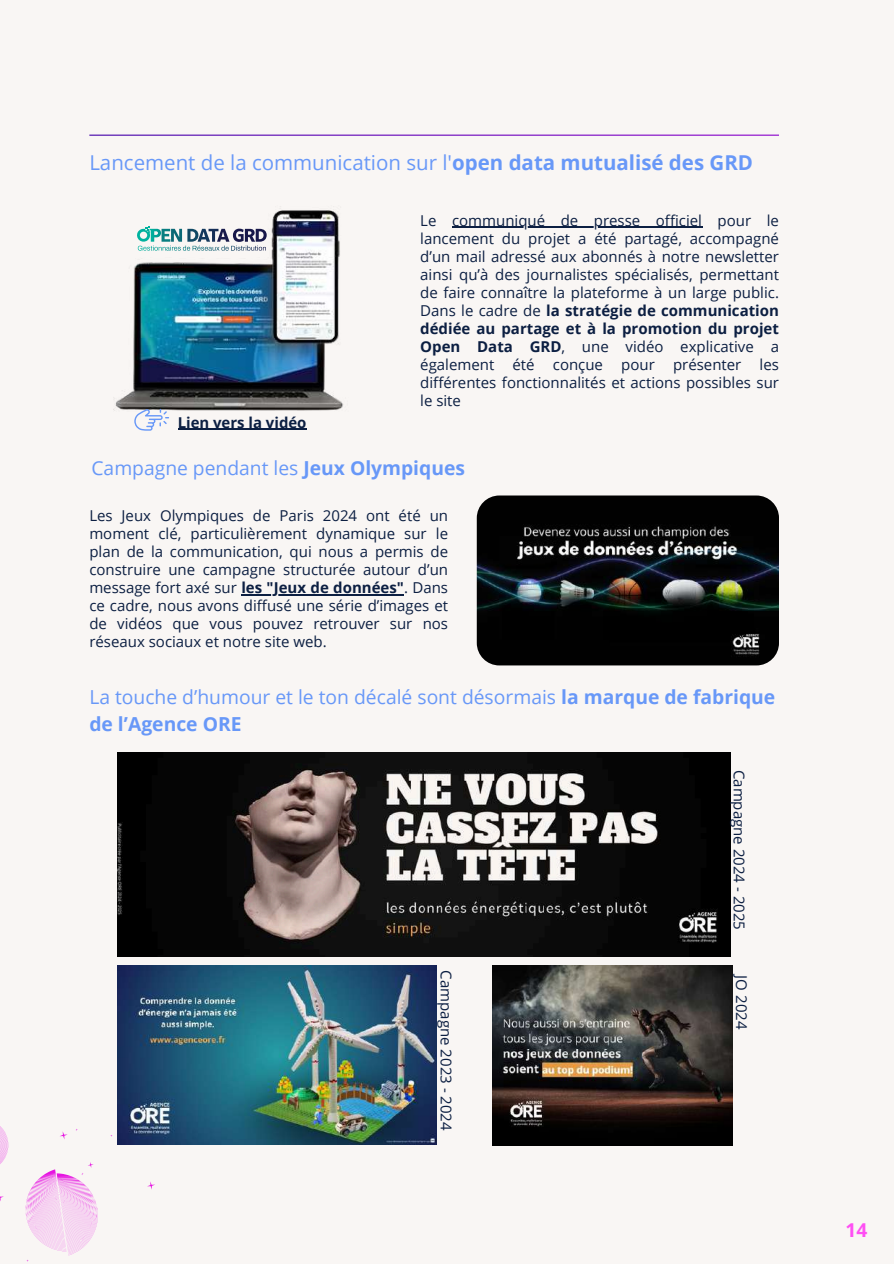
<style>
.page{position:relative;width:894px;height:1264px;background:#fff}
.page>*{position:absolute;margin:0;border:0;box-sizing:border-box;transform-origin:0 0}
.t1{font:20.55px "Open Sans";color:#6898f8}
.t2{font:19.35px/27px "Open Sans";color:#6898f8}
.t3{font:19.2px "Open Sans";color:#6898f8}
.t4{font:700 19.05px "Open Sans";color:#ff4ff3}
.t5{font:15px/18px "Open Sans";color:#0c1f42;text-align:justify}
.t6{font:700 14.85px "Open Sans";color:#0c1f42}
.s1{font-weight:700}
</style>
<div class="page">
<div style="left:0;top:0;width:893px;height:1263px;background:#f9f6f4"></div>
<hr style="left:89px;top:135px;width:689px;height:1px;background:#fff">
<img style="left:113px;top:210px;width:231px;height:201px">
<svg style="left:134px;top:409px;width:35px;height:21px"></svg>
<svg style="left:136px;top:226px;width:130px;height:25px"></svg>
<img style="left:476px;top:495px;width:302px;height:170px;border-radius:23px">
<img style="left:118px;top:752px;width:612px;height:204px">
<img style="left:118px;top:965px;width:318px;height:179px">
<img style="left:492px;top:965px;width:240px;height:180px">
<hr style="left:452px;top:227px;width:250px;height:1px;background:#0c1f42">
<hr style="left:178px;top:429px;width:128px;height:1px;background:#0c1f42">
<hr style="left:241px;top:594px;width:163px;height:1px;background:#0c1f42">
<svg style="left:147px;top:1181px;width:8px;height:8px"></svg>
<svg style="left:0;top:1126px;width:113px;height:135px"></svg>
<h1 class="t1" style="left:89px;top:148px;width:665px">Lancement de la communication sur l'<span class="s1">open data mutualisé des GRD</span></h1>
<p class="t5" style="left:420px;top:211px;width:360px">Le communiqué de presse officiel pour le lancement du projet a été partagé, accompagné d’un mail adressé aux abonnés à notre newsletter ainsi qu’à des journalistes spécialisés, permettant de faire connaître la plateforme à un large public.<br>Dans le cadre de <span class="s1">la stratégie de communication dédiée au partage et à la promotion du projet Open Data GRD</span>, une vidéo explicative a également été conçue pour présenter les différentes fonctionnalités et actions possibles sur le site</p>
<p class="t6" style="left:178px;top:412px;width:130px">Lien vers la vidéo</p>
<p class="t3" style="left:91px;top:454px;width:375px">Campagne pendant les <span class="s1">Jeux Olympiques</span></p>
<p class="t5" style="left:89px;top:506px;width:360px">Les Jeux Olympiques de Paris 2024 ont été un moment clé, particulièrement dynamique sur le plan de la communication, qui nous a permis de construire une campagne structurée autour d’un message fort axé sur <span class="s1">les "Jeux de données"</span>. Dans ce cadre, nous avons diffusé une série d’images et de vidéos que vous pouvez retrouver sur nos réseaux sociaux et notre site web.</p>
<p class="t2" style="left:89px;top:682px;width:687px">La touche d’humour et le ton décalé sont désormais <span class="s1">la marque de fabrique de l’Agence ORE</span></p>
<p class="t5" style="left:748px;top:769px;width:162px;rotate:90deg">Campagne 2024 - 2025</p>
<p class="t5" style="left:455px;top:970px;width:162px;rotate:90deg">Campagne 2023 - 2024</p>
<p class="t5" style="left:750px;top:975px;width:55px;rotate:90deg">JO 2024</p>
<p class="t4" style="left:845px;top:1216px;width:23px">14</p>
</div>
